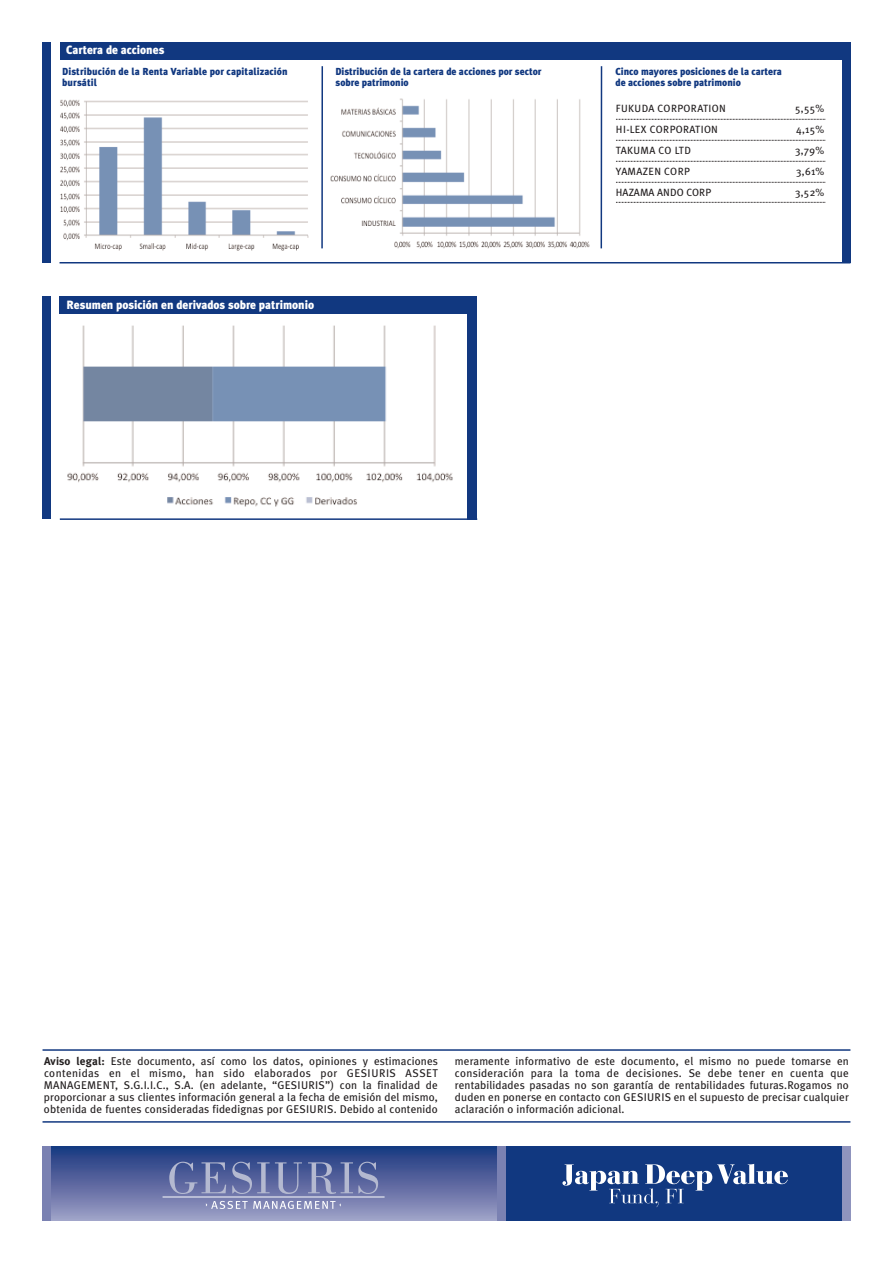
<style>
.page{position:relative;width:893px;height:1263px;background:#fff}
.page>*{position:absolute;margin:0;border:0;box-sizing:border-box;transform-origin:0 0}
.t1{font:900 12px "Meta Plus";color:#fff;scale:.95 1}
.t2{font:11.25px/12px "Meta Plus";letter-spacing:.01em;color:#231f20;text-align:justify}
.t3{font:10.5px "Meta Plus";letter-spacing:.025em;color:#231f20}
.t4{font:10.5px "Meta Plus";letter-spacing:.005em;color:#231f20}
.t5{font:900 10.2px/10.5px "Meta Plus";color:#113880;scale:.95 1}
.s1{font-weight:700}
</style>
<div class="page">
<hr style="left:60px;top:518px;width:417px;height:2px;background:#113880">
<div style="left:60px;top:297px;width:417px;height:17px;background:#113880"></div>
<div style="left:43px;top:297px;width:8px;height:222px;background:#113880"></div>
<div style="left:468px;top:297px;width:9px;height:222px;background:#113880"></div>
<img style="left:67px;top:325px;width:386px;height:182px">
<img style="left:60px;top:99px;width:249px;height:152px">
<div style="left:60px;top:43px;width:790px;height:17px;background:#113880"></div>
<div style="left:43px;top:43px;width:8px;height:220px;background:#113880"></div>
<img style="left:330px;top:98px;width:260px;height:151px">
<hr style="left:321px;top:66px;width:2px;height:182px;background:#113880">
<hr style="left:600px;top:66px;width:2px;height:182px;background:#113880">
<div style="left:842px;top:43px;width:8px;height:220px;background:#113880"></div>
<hr style="left:60px;top:262px;width:790px;height:1px;background:#113880">
<svg style="left:616px;top:119px;width:209px;height:1px"></svg>
<svg style="left:616px;top:140px;width:209px;height:1px"></svg>
<svg style="left:616px;top:161px;width:209px;height:1px"></svg>
<svg style="left:616px;top:182px;width:209px;height:1px"></svg>
<svg style="left:616px;top:202px;width:209px;height:1px"></svg>
<div style="left:43px;top:1146px;width:807px;height:74px;background:#113880"></div>
<div style="left:43px;top:1146px;width:462px;height:74px;background:linear-gradient(to bottom,#17357d,#9f9ec5)"></div>
<svg style="left:169px;top:1162px;width:57px;height:32px"></svg>
<svg style="left:232px;top:1162px;width:70px;height:32px"></svg>
<svg style="left:308px;top:1162px;width:70px;height:32px"></svg>
<hr style="left:163px;top:1197px;width:222px;height:1px;background:#fff">
<svg style="left:206px;top:1201px;width:135px;height:8px"></svg>
<div style="left:842px;top:1146px;width:8px;height:74px;background:#8f94be"></div>
<div style="left:497px;top:1146px;width:9px;height:74px;background:#7a81b2"></div>
<div style="left:43px;top:1146px;width:8px;height:74px;background:#7a81b2"></div>
<svg style="left:562px;top:1164px;width:226px;height:43px"></svg>
<hr style="left:43px;top:1121px;width:807px;height:2px;background:#113880">
<hr style="left:43px;top:1049px;width:807px;height:2px;background:#113880">
<p class="t1" style="left:66px;top:43px;width:105px">Cartera de acciones</p>
<p class="t5" style="left:62px;top:66px;width:239px">Distribución de la Renta Variable por capitalización bursátil</p>
<p class="t5" style="left:335px;top:66px;width:218px">Distribución de la cartera de acciones por sector sobre patrimonio</p>
<p class="t5" style="left:616px;top:66px;width:176px">Cinco mayores posiciones de la cartera de acciones sobre patrimonio</p>
<p class="t3" style="left:616px;top:102px;width:111px">FUKUDA CORPORATION</p>
<p class="t3" style="left:795px;top:102px;width:31px">5,55%</p>
<p class="t3" style="left:616px;top:123px;width:104px">HI-LEX CORPORATION</p>
<p class="t3" style="left:796px;top:123px;width:30px">4,15%</p>
<p class="t3" style="left:616px;top:144px;width:77px">TAKUMA CO LTD</p>
<p class="t3" style="left:795px;top:144px;width:31px">3,79%</p>
<p class="t3" style="left:616px;top:165px;width:75px">YAMAZEN CORP</p>
<p class="t3" style="left:796px;top:165px;width:30px">3,61%</p>
<p class="t4" style="left:616px;top:186px;width:97px">HAZAMA ANDO CORP</p>
<p class="t3" style="left:795px;top:186px;width:31px">3,52%</p>
<p class="t1" style="left:67px;top:298px;width:262px">Resumen posición en derivados sobre patrimonio</p>
<p class="t2" style="left:44px;top:1055px;width:396px"><span class="s1">Aviso legal:</span> Este documento, así como los datos, opiniones y estimaciones contenidas en el mismo, han sido elaborados por GESIURIS ASSET MANAGEMENT, S.G.I.I.C., S.A. (en adelante, “GESIURIS”) con la finalidad de proporcionar a sus clientes información general a la fecha de emisión del mismo, obtenida de fuentes consideradas fidedignas por GESIURIS. Debido al contenido</p>
<p class="t2" style="left:455px;top:1055px;width:395px">meramente informativo de este documento, el mismo no puede tomarse en consideración para la toma de decisiones. Se debe tener en cuenta que rentabilidades pasadas no son garantía de rentabilidades futuras.Rogamos no duden en ponerse en contacto con GESIURIS en el supuesto de precisar cualquier aclaración o información adicional.</p>
</div>
